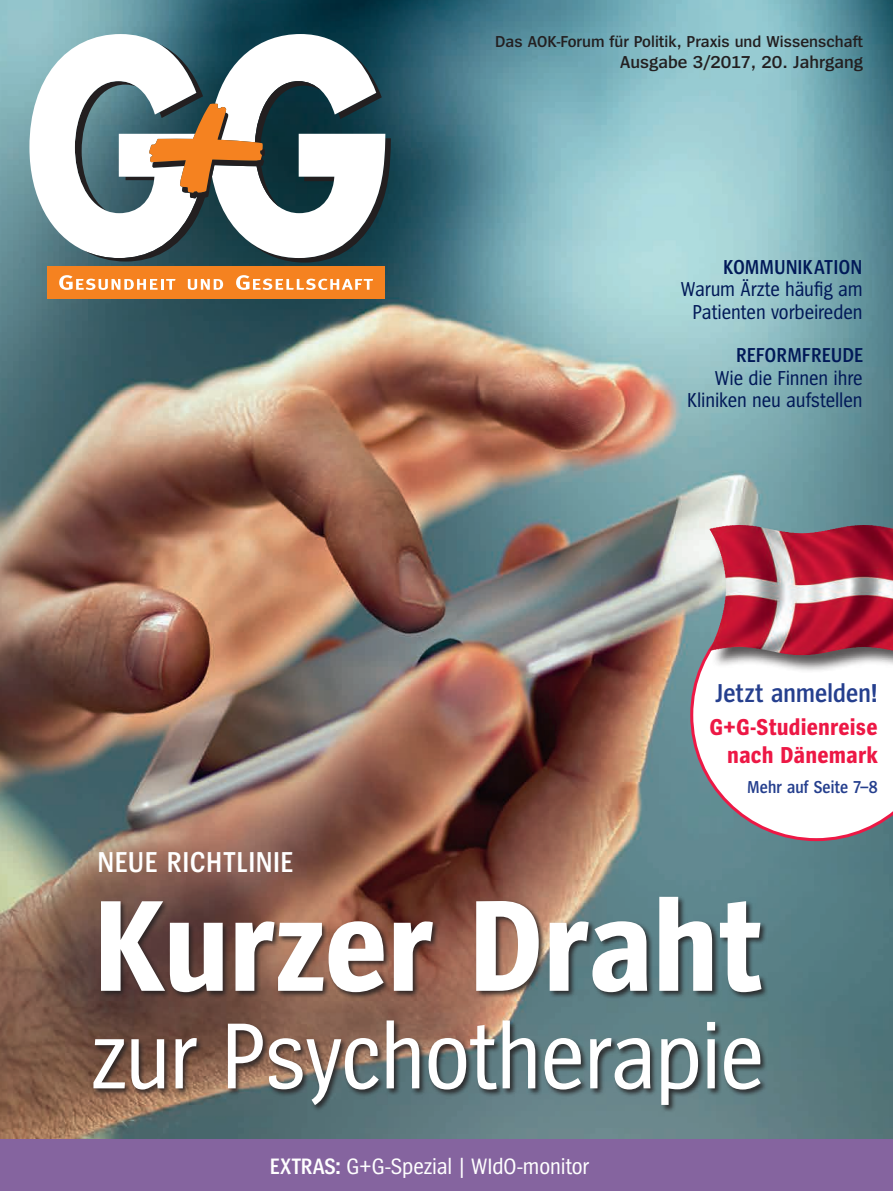
<style>
.page{position:relative;width:893px;height:1191px;background:#fff}
.page>*{position:absolute;margin:0;border:0;box-sizing:border-box;transform-origin:0 0}
.t1{font:700 135px "Spiegel Cd";letter-spacing:-.005em;color:#fff}
.t2{font:97.5px "Spiegel Cd";letter-spacing:-.01em;color:#fff}
.t3{font:600 30px "Spiegel Cd";letter-spacing:.035em;color:#fff}
.allg-Bildunterschrif{font:600 27px "Spiegel Cd";letter-spacing:.005em;color:#253f8e}
.allg-Bildunterschrif-2{font:700 24px/27px "Spiegel Cd";letter-spacing:.005em;color:#ed1845;text-align:right}
.t4{font:23.25px "Spiegel Cd";letter-spacing:-.005em;color:#fff}
.t5{font:21px/22.5px "Spiegel Cd";letter-spacing:-.005em;color:#011958;text-align:right}
.t6{font:600 18px "Spiegel";color:#231f20}
.allg-Bildunterschrif-3{font:600 18px "Spiegel Cd";letter-spacing:.005em;color:#253f8e}
.t7{font:600 16.5px "Spiegel";color:#231f20}
.s1{font-weight:600}
</style>
<div class="page">
<img style="left:0;top:0;width:893px;height:1140px">
<div style="left:0;top:1140px;width:893px;height:51px;background:#85649f"></div>
<div style="left:47px;top:266px;width:337px;height:33px;background:#f58220"></div>
<svg style="left:59px;top:275px;width:116px;height:15px"></svg>
<svg style="left:188px;top:279px;width:35px;height:11px"></svg>
<svg style="left:236px;top:275px;width:137px;height:15px"></svg>
<svg style="left:29px;top:34px;width:362px;height:228px"></svg>
<div style="left:92px;top:895px;width:677px;height:217px;background:#231f20;opacity:.85"></div>
<svg style="left:690px;top:589px;width:203px;height:252px"></svg>
<div style="left:710px;top:525px;width:183px;height:148px;background:#231f20;opacity:.75"></div>
<img style="left:749px;top:525px;width:113px;height:8px">
<p class="t7" style="left:495px;top:33px;width:369px">Das AOK-Forum für Politik, Praxis und Wissenschaft</p>
<p class="t6" style="left:620px;top:53px;width:244px">Ausgabe 3/2017, 20. Jahrgang</p>
<p class="t5" style="left:681px;top:256px;width:183px"><span class="s1">KOMMUNIKATION<br></span>Warum Ärzte häufig am<br>Patienten vorbeireden</p>
<p class="t5" style="left:687px;top:345px;width:177px"><span class="s1">REFORMFREUDE<br></span>Wie die Finnen ihre<br>Kliniken neu aufstellen</p>
<p class="t3" style="left:98px;top:846px;width:197px">NEUE RICHTLINIE</p>
<p class="allg-Bildunterschrif" style="left:715px;top:680px;width:164px">Jetzt anmelden!</p>
<p class="allg-Bildunterschrif-2" style="left:709px;top:714px;width:170px">G+G-Studienreise nach Dänemark</p>
<p class="allg-Bildunterschrif-3" style="left:748px;top:777px;width:132px">Mehr auf Seite 7–8</p>
<p class="t1" style="left:92px;top:878px;width:670px">Kurzer Draht</p>
<p class="t2" style="left:92px;top:1007px;width:673px">zur Psychotherapie</p>
<p class="t4" style="left:270px;top:1155px;width:320px"><span class="s1">EXTRAS:</span> G+G-Spezial | WIdO-monitor</p>
</div>
